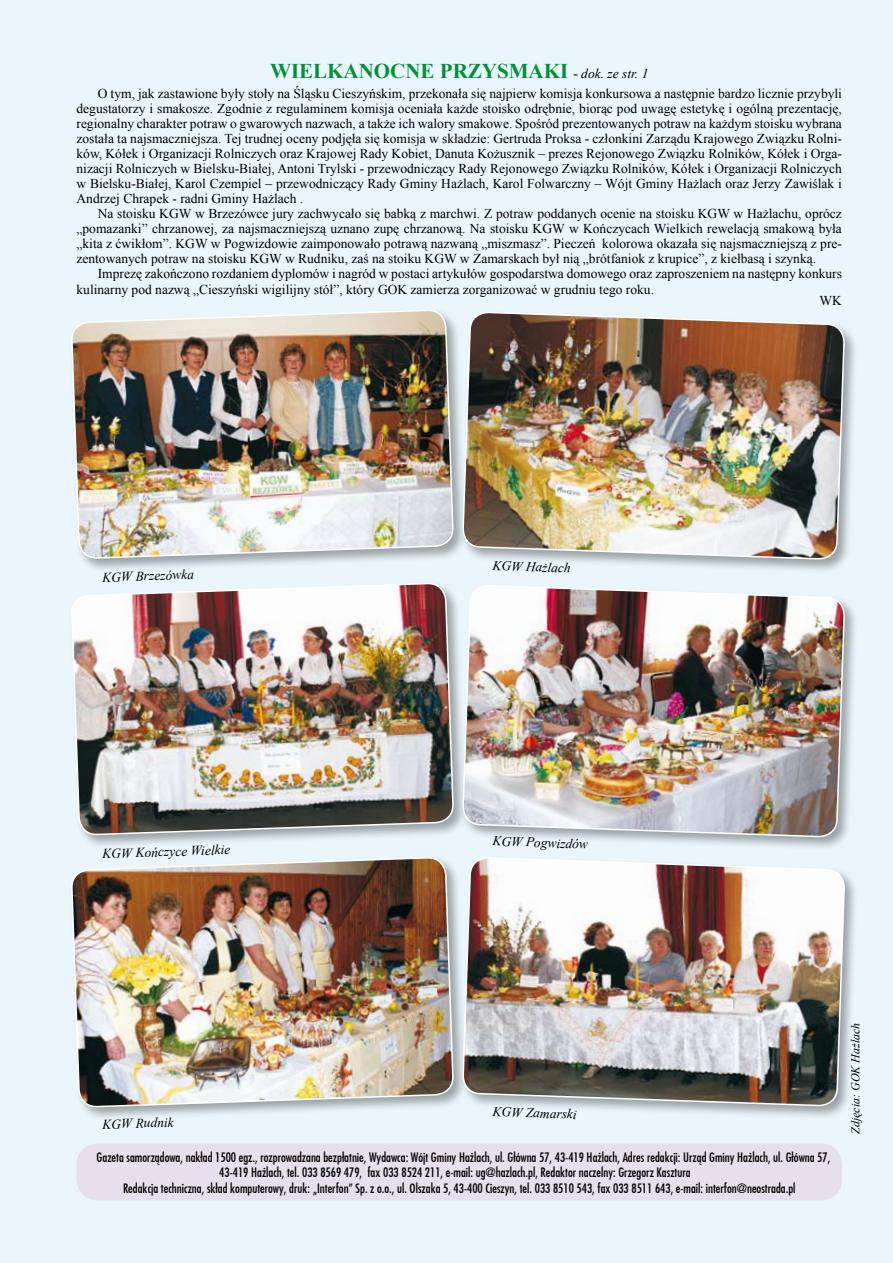
<style>
.page{position:relative;width:893px;height:1263px;background:#fff}
.page>*{position:absolute;margin:0;border:0;box-sizing:border-box;transform-origin:0 0}
.t1{font:700 21px "Times New Roman";color:#009036}
.t2{font:13.5px/15px "Times New Roman";color:#000;text-align:justify}
.t3{font:italic 13.5px "Times New Roman";color:#000}
.t4{font:12.75px "Fujiyama";color:#000}
.t5{font:italic 12px "Times New Roman";color:#000}
.s1{font-weight:400;font-style:italic;font-size:13.5px;color:#000}
</style>
<div class="page">
<div style="left:0;top:0;width:893px;height:1262px;background:#eaf6fc"></div>
<div style="left:69px;top:307px;width:398px;height:265px;background:#000;opacity:.34"></div>
<img style="left:71px;top:307px;width:383px;height:265px">
<div style="left:460px;top:309px;width:398px;height:264px;background:#000;opacity:.34"></div>
<img style="left:462px;top:307px;width:383px;height:223px">
<div style="left:69px;top:580px;width:398px;height:269px;background:#000;opacity:.34"></div>
<img style="left:71px;top:515px;width:382px;height:274px">
<div style="left:460px;top:583px;width:398px;height:268px;background:#000;opacity:.34"></div>
<img style="left:462px;top:530px;width:384px;height:272px">
<div style="left:69px;top:855px;width:398px;height:266px;background:#000;opacity:.34"></div>
<img style="left:71px;top:789px;width:382px;height:318px">
<div style="left:460px;top:855px;width:398px;height:265px;background:#000;opacity:.34"></div>
<img style="left:462px;top:802px;width:384px;height:305px">
<div style="left:77px;top:1144px;width:765px;height:56px;background:#e7dfed;border-radius:21px"></div>
<h1 class="t1" style="left:270px;top:56px;width:380px">WIELKANOCNE PRZYSMAKI <span class="s1">- dok. ze str. 1</span></h1>
<p class="t2" style="left:76px;top:86px;width:767px;text-indent:21px">O tym, jak zastawione były stoły na Śląsku Cieszyńskim, przekonała się najpierw komisja konkursowa a następnie bardzo licznie przybyli degustatorzy i smakosze. Zgodnie z regulaminem komisja oceniała każde stoisko odrębnie, biorąc pod uwagę estetykę i ogólną prezentację, regionalny charakter potraw o gwarowych nazwach, a także ich walory smakowe. Spośród prezentowanych potraw na każdym stoisku wybrana została ta najsmaczniejsza. Tej trudnej oceny podjęła się komisja w składzie: Gertruda Proksa - członkini Zarządu Krajowego Związku Rolni&shy;ków, Kółek i Organizacji Rolniczych oraz Krajowej Rady Kobiet, Danuta Kożusznik – prezes Rejonowego Związku Rolników, Kółek i Orga&shy;nizacji Rolniczych w Bielsku-Białej, Antoni Trylski - przewodniczący Rady Rejonowego Związku Rolników, Kółek i Organizacji Rolniczych w Bielsku-Białej, Karol Czempiel – przewodniczący Rady Gminy Hażlach, Karol Folwarczny – Wójt Gminy Hażlach oraz Jerzy Zawiślak i Andrzej Chrapek - radni Gminy Hażlach .</p>
<p class="t2" style="left:76px;top:206px;width:767px;text-indent:21px">Na stoisku KGW w Brzezówce jury zachwycało się babką z marchwi. Z potraw poddanych ocenie na stoisku KGW w Hażlachu, oprócz „pomazanki” chrzanowej, za najsmaczniejszą uznano zupę chrzanową. Na stoisku KGW w Kończycach Wielkich rewelacją smakową była „kita z ćwikłom”. KGW w Pogwizdowie zaimponowało potrawą nazwaną „miszmasz”. Pieczeń kolorowa okazała się najsmaczniejszą z pre&shy;zentowanych potraw na stoisku KGW w Rudniku, zaś na stoiku KGW w Zamarskach był nią „brótfaniok z krupice”, z kiełbasą i szynką.</p>
<p class="t2" style="left:76px;top:265px;width:767px;line-height:16.2px;text-indent:21px">Imprezę zakończono rozdaniem dyplomów i nagród w postaci artykułów gospodarstwa domowego oraz zaproszeniem na następny konkurs kulinarny pod nazwą „Cieszyński wigilijny stół”, który GOK zamierza zorganizować w grudniu tego roku.</p>
<p class="t2" style="left:819px;top:292px;width:24px">WK</p>
<p class="t3" style="left:102px;top:568px;width:93px;rotate:-2deg">KGW Brzezówka</p>
<p class="t3" style="left:493px;top:556px;width:80px;rotate:2deg">KGW Hażlach</p>
<p class="t3" style="left:102px;top:844px;width:130px;rotate:-2deg">KGW Kończyce Wielkie</p>
<p class="t3" style="left:493px;top:831px;width:97px;rotate:2deg">KGW Pogwizdów</p>
<p class="t3" style="left:102px;top:1115px;width:73px;rotate:-2deg">KGW Rudnik</p>
<p class="t3" style="left:493px;top:1102px;width:86px;rotate:2deg">KGW Zamarski</p>
<p class="t4" style="left:97px;top:1149px;width:735px">Gazeta samorządowa, nakład 1500 egz., rozprowadzana bezpłatnie, Wydawca: Wójt Gminy Hażlach, ul. Główna 57, 43-419 Hażlach, Adres redakcji: Urząd Gminy Hażlach, ul. Główna 57,</p>
<p class="t4" style="left:219px;top:1164px;width:473px">43-419 Hażlach, tel. 033 8569 479, fax 033 8524 211, e-mail: ug@hazlach.pl, Redaktor naczelny: Grzegorz Kasztura</p>
<p class="t4" style="left:123px;top:1179px;width:674px">Redakcja techniczna, skład komputerowy, druk: „Interfon” Sp. z o.o., ul. Olszaka 5, 43-400 Cieszyn, tel. 033 8510 543, fax 033 8511 643, e-mail: interfon@neostrada.pl</p>
<p class="t5" style="left:847px;top:1134px;width:113px;rotate:-90deg">Zdjęcia: GOK Hażlach</p>
</div>
